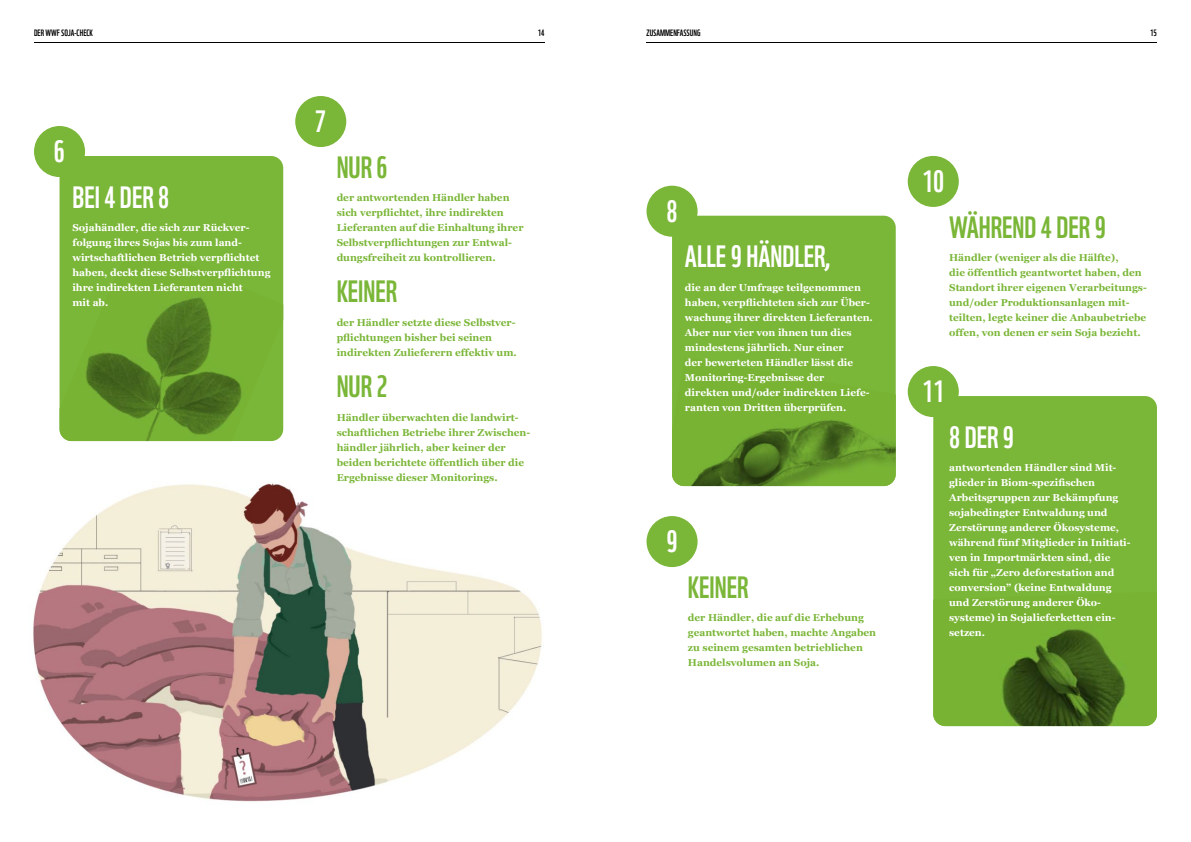
<style>
.page{position:relative;width:1191px;height:842px;background:#fff}
.page>*{position:absolute;margin:0;border:0;box-sizing:border-box;transform-origin:0 0}
.t1{font:30px "WWF";color:#fff}
.t2{font:30px "WWF";color:#7ab637}
.t3{font:700 10px/15px "Georgia";color:#fff}
.t4{font:700 10px/15px "Georgia";color:#7ab637}
.t5{font:9px "WWF";color:#000}
</style>
<div class="page">
<img style="left:33px;top:483px;width:509px;height:319px">
<hr style="left:34px;top:42px;width:510px;height:1px;background:#000">
<hr style="left:646px;top:42px;width:511px;height:1px;background:#000">
<svg style="left:60px;top:156px;width:223px;height:285px;background:#71a931"></svg>
<img style="left:60px;top:409px;width:7px;height:31px">
<div style="left:672px;top:216px;width:223px;height:270px;background:#7ab637;border-radius:12px"></div>
<img style="left:672px;top:357px;width:213px;height:129px">
<div style="left:933px;top:396px;width:224px;height:330px;background:#7ab637;border-radius:12px"></div>
<img style="left:933px;top:592px;width:224px;height:134px">
<div style="left:34px;top:126px;width:51px;height:51px;background:#7ab637;border-radius:50%"></div>
<div style="left:646px;top:186px;width:51px;height:51px;background:#7ab637;border-radius:50%"></div>
<div style="left:907px;top:366px;width:51px;height:51px;background:#7ab637;border-radius:50%"></div>
<div style="left:295px;top:96px;width:51px;height:51px;background:#7ab637;border-radius:50%"></div>
<div style="left:646px;top:516px;width:51px;height:51px;background:#7ab637;border-radius:50%"></div>
<div style="left:907px;top:156px;width:51px;height:51px;background:#7ab637;border-radius:50%"></div>
<p class="t5" style="left:34px;top:26px;width:60px">DER WWF SOJA-CHECK</p>
<p class="t5" style="left:538px;top:26px;width:8px">14</p>
<p class="t5" style="left:646px;top:26px;width:55px">ZUSAMMENFASSUNG</p>
<p class="t5" style="left:1150px;top:26px;width:8px">15</p>
<h1 class="t1" style="left:54px;top:128px;width:13px">6</h1>
<h1 class="t1" style="left:72px;top:173px;width:98px">BEI 4 DER 8</h1>
<p class="t3" style="left:72px;top:220px;width:199px">Sojahändler, die sich zur Rückver&shy;folgung ihres Sojas bis zum land&shy;wirtschaftlichen Betrieb verpflichtet haben, deckt diese Selbstverpflichtung ihre indirekten Lieferanten nicht<br>mit ab.</p>
<h1 class="t1" style="left:315px;top:98px;width:13px">7</h1>
<h1 class="t2" style="left:337px;top:143px;width:52px">NUR 6</h1>
<p class="t4" style="left:337px;top:190px;width:188px">der antwortenden Händler haben sich verpflichtet, ihre indirekten Liefe ranten auf die Einhaltung ihrer Selbstverpflichtungen zur Entwal&shy;dungsfreiheit zu kontrollieren.</p>
<h1 class="t2" style="left:337px;top:268px;width:62px">KEINER</h1>
<p class="t4" style="left:337px;top:314px;width:182px">der Händler setzte diese Selbstver&shy;pflichtungen bisher bei seinen indirekten Zulieferern effektiv um.</p>
<h1 class="t2" style="left:337px;top:363px;width:52px">NUR 2</h1>
<p class="t4" style="left:337px;top:409px;width:195px">Händler überwachten die landwirt&shy;schaftlichen Betriebe ihrer Zwischen&shy;händler jährlich, aber keiner der beiden berichtete öffentlich über die Ergebnisse dieser Monitorings.</p>
<h1 class="t1" style="left:666px;top:188px;width:13px">8</h1>
<h1 class="t1" style="left:685px;top:233px;width:147px">ALLE 9 HÄNDLER,</h1>
<p class="t3" style="left:685px;top:279px;width:189px">die an der Umfrage teilgenommen haben, verpflichteten sich zur Über&shy;wachung ihrer direkten Liefe ranten.<br>Aber nur vier von ihnen tun dies mindestens jährlich. Nur einer<br>der bewerteten Händler lässt die Monitoring-Ergebnisse der<br>direk ten und/oder indirekten Liefe&shy;ranten von Dritten überprüfen.</p>
<h1 class="t1" style="left:666px;top:518px;width:13px">9</h1>
<h1 class="t2" style="left:688px;top:563px;width:62px">KEINER</h1>
<p class="t4" style="left:688px;top:610px;width:190px">der Händler, die auf die Erhebung geantwortet haben, machte Angaben zu seinem gesamten betrieblichen<br>Handelsvolumen an Soja.</p>
<h1 class="t1" style="left:922px;top:158px;width:24px">10</h1>
<h1 class="t2" style="left:949px;top:203px;width:158px">WÄHREND 4 DER 9</h1>
<p class="t4" style="left:949px;top:250px;width:199px">Händler (weniger als die Hälfte),<br>die öffentlich geantwortet haben, den Standort ihrer eigenen Verarbeitungs&shy;und/oder Produktionsanlagen mit&shy;teilten, legte keiner die Anbaubetriebe offen, von denen er sein Soja bezieht.</p>
<h1 class="t1" style="left:922px;top:368px;width:24px">11</h1>
<h1 class="t1" style="left:949px;top:413px;width:66px">8 DER 9</h1>
<p class="t3" style="left:949px;top:460px;width:183px">antwortenden Händler sind Mit&shy;glieder in Biom-spezifischen<br>Arbeitsgruppen zur Bekämpfung sojabedingter Entwaldung und<br>Zerstörung anderer Ökosysteme, während fünf Mitglieder in Initiati&shy;ven in Importmärkten sind, die sich für „Zero deforestation and conversion” (keine Entwaldung und Zerstörung anderer Öko&shy;systeme) in Sojalieferketten ein&shy;setzen.</p>
</div>
